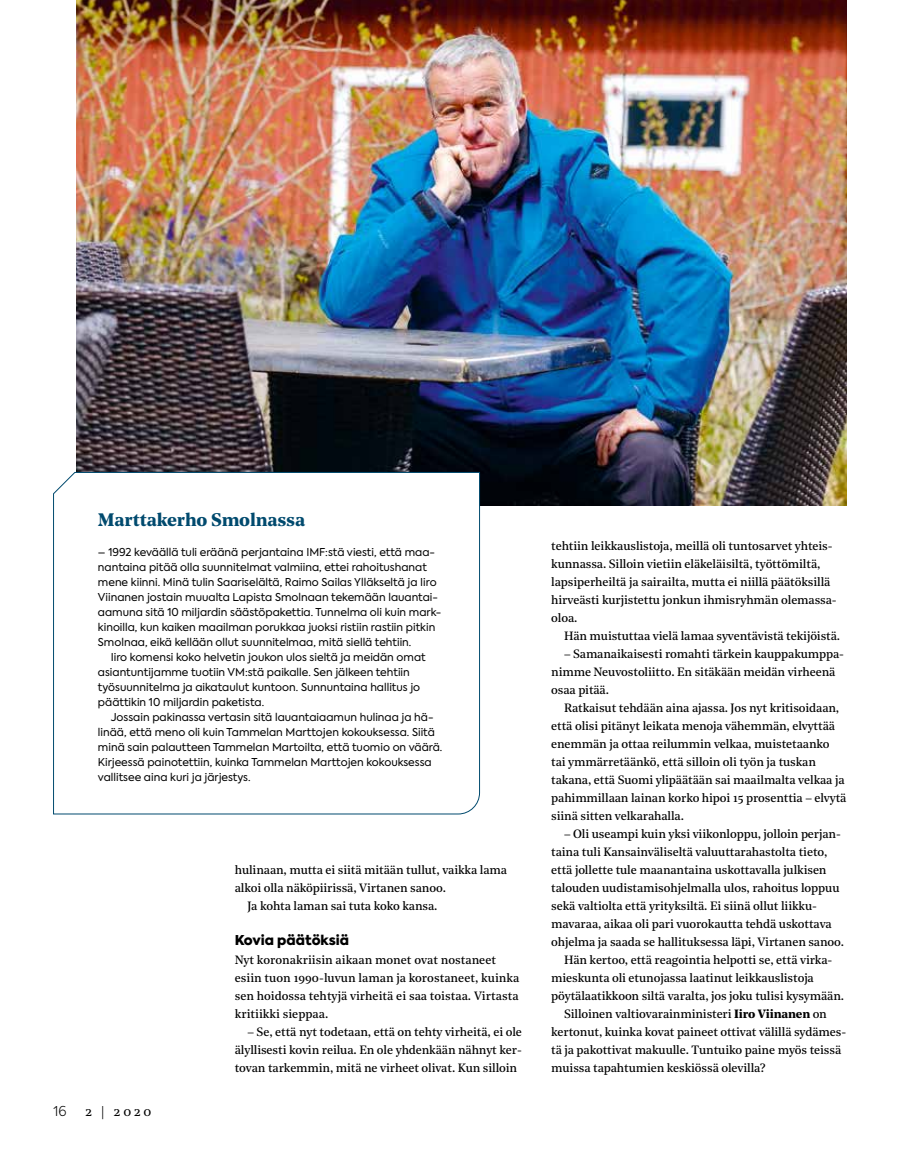
<style>
.page{position:relative;width:923px;height:1149px;background:#fff}
.page>*{position:absolute;margin:0;border:0;box-sizing:border-box;transform-origin:0 0}
.t1{font:700 18px "Noe Text";letter-spacing:-.01em;color:#004a6e}
.t2{font:900 13.5px "Axiforma";color:#000}
.t3{font:13.5px "Noe Text";color:#000}
.t4{font:300 13.5px "Axiforma";color:#000}
.t5{font:12px/18px "Noe Text";letter-spacing:-.01em;color:#000}
.t6{font:10.8px/15px "Axiforma";color:#000}
.s1{font-weight:700}
</style>
<div class="page">
<img style="left:77px;top:0;width:769px;height:505px">
<svg style="left:53px;top:471px;width:427px;height:343px"></svg>
<h1 class="t1" style="left:98px;top:505px;width:209px">Marttakerho Smolnassa</h1>
<p class="t6" style="left:98px;top:544px;width:345px">– 1992 keväällä tuli eräänä perjantaina IMF:stä viesti, että maa&shy;nantaina pitää olla suunnitelmat valmiina, ettei rahoitushanat mene kiinni. Minä tulin Saariselältä, Raimo Sailas Ylläkseltä ja Iiro Viinanen jostain muualta Lapista Smolnaan tekemään lauantai&shy;aamuna sitä 10 miljardin säästöpakettia. Tunnelma oli kuin mark&shy;kinoilla, kun kaiken maailman porukkaa juoksi ristiin rastiin pitkin Smolnaa, eikä kellään ollut suunnitelmaa, mitä siellä tehtiin.</p>
<p class="t6" style="left:98px;top:649px;width:329px;text-indent:13px">Iiro komensi koko helvetin joukon ulos sieltä ja meidän omat asiantuntijamme tuotiin VM:stä paikalle. Sen jälkeen tehtiin työsuunnitelma ja aikataulut kuntoon. Sunnuntaina hallitus jo päättikin 10 miljardin paketista.</p>
<p class="t6" style="left:98px;top:709px;width:346px;text-indent:13px">Jossain pakinassa vertasin sitä lauantaiaamun hulinaa ja hä&shy;linää, että meno oli kuin Tammelan Marttojen kokouksessa. Siitä minä sain palautteen Tammelan Martoilta, että tuomio on väärä.<br>Kirjeessä painotettiin, kuinka Tammelan Marttojen kokouksessa vallitsee aina kuri ja järjestys.</p>
<p class="t4" style="left:54px;top:1101px;width:15px">16</p>
<p class="t3" style="left:85px;top:1100px;width:68px">2 | 2020</p>
<p class="t5" style="left:235px;top:860px;width:274px">hulinaan, mutta ei siitä mitään tullut, vaikka lama</p>
<p class="t5" style="left:235px;top:878px;width:213px">alkoi olla näköpiirissä, Virtanen sanoo.</p>
<p class="t5" style="left:247px;top:896px;width:191px">Ja kohta laman sai tuta koko kansa.</p>
<p class="t2" style="left:235px;top:929px;width:116px">Kovia päätöksiä</p>
<p class="t5" style="left:235px;top:950px;width:286px">Nyt koronakriisin aikaan monet ovat nostaneet esiin tuon 1990-luvun laman ja korostaneet, kuinka sen hoidossa tehtyjä virheitä ei saa toistaa. Virtasta kritiikki sieppaa.</p>
<p class="t5" style="left:235px;top:1022px;width:289px;text-align:justify;text-indent:13px">– Se, että nyt todetaan, että on tehty virheitä, ei ole älyllisesti kovin reilua. En ole yhdenkään nähnyt ker&shy;tovan tarkemmin, mitä ne virheet olivat. Kun silloin</p>
<p class="t5" style="left:551px;top:536px;width:287px">tehtiin leikkauslistoja, meillä oli tuntosarvet yhteis&shy;kunnassa. Silloin vietiin eläkeläisiltä, työttömiltä, lapsiperheiltä ja sairailta, mutta ei niillä päätöksillä hirveästi kurjistettu jonkun ihmisryhmän olemassa&shy;oloa.</p>
<p class="t5" style="left:564px;top:626px;width:278px">Hän muistuttaa vielä lamaa syventävistä tekijöistä.</p>
<p class="t5" style="left:551px;top:644px;width:294px;text-indent:13px">– Samanaikaisesti romahti tärkein kauppakumppa&shy;nimme Neuvostoliitto. En sitäkään meidän virheenä osaa pitää.</p>
<p class="t5" style="left:551px;top:698px;width:297px;text-indent:13px">Ratkaisut tehdään aina ajassa. Jos nyt kritisoidaan, että olisi pitänyt leikata menoja vähemmän, elvyttää enemmän ja ottaa reilummin velkaa, muistetaanko tai ymmärretäänkö, että silloin oli työn ja tuskan takana, että Suomi ylipäätään sai maailmalta velkaa ja pahimmillaan lainan korko hipoi 15 prosenttia – elvytä siinä sitten velkarahalla.</p>
<p class="t5" style="left:564px;top:824px;width:278px">– Oli useampi kuin yksi viikonloppu, jolloin perjan-</p>
<p class="t5" style="left:551px;top:842px;width:278px">taina tuli Kansainväliseltä valuuttarahastolta tieto,</p>
<p class="t5" style="left:551px;top:860px;width:277px">että jollette tule maanantaina uskottavalla julkisen</p>
<p class="t5" style="left:551px;top:878px;width:290px">talouden uudistamisohjelmalla ulos, rahoitus loppuu</p>
<p class="t5" style="left:551px;top:896px;width:267px">sekä valtiolta että yrityksiltä. Ei siinä ollut liikku-</p>
<p class="t5" style="left:551px;top:914px;width:282px">mavaraa, aikaa oli pari vuorokautta tehdä uskottava</p>
<p class="t5" style="left:551px;top:932px;width:294px">ohjelma ja saada se hallituksessa läpi, Virtanen sanoo.</p>
<p class="t5" style="left:564px;top:950px;width:268px">Hän kertoo, että reagointia helpotti se, että virka-</p>
<p class="t5" style="left:551px;top:968px;width:264px">mieskunta oli etunojassa laatinut leikkauslistoja</p>
<p class="t5" style="left:551px;top:986px;width:294px">pöytälaatikkoon siltä varalta, jos joku tulisi kysymään.</p>
<p class="t5" style="left:564px;top:1004px;width:264px">Silloinen valtiovarainministeri <span class="s1">Iiro Viinanen</span> on</p>
<p class="t5" style="left:551px;top:1022px;width:297px">kertonut, kuinka kovat paineet ottivat välillä sydämes-</p>
<p class="t5" style="left:551px;top:1040px;width:291px">tä ja pakottivat makuulle. Tuntuiko paine myös teissä</p>
<p class="t5" style="left:551px;top:1058px;width:215px">muissa tapahtumien keskiössä olevilla?</p>
</div>
